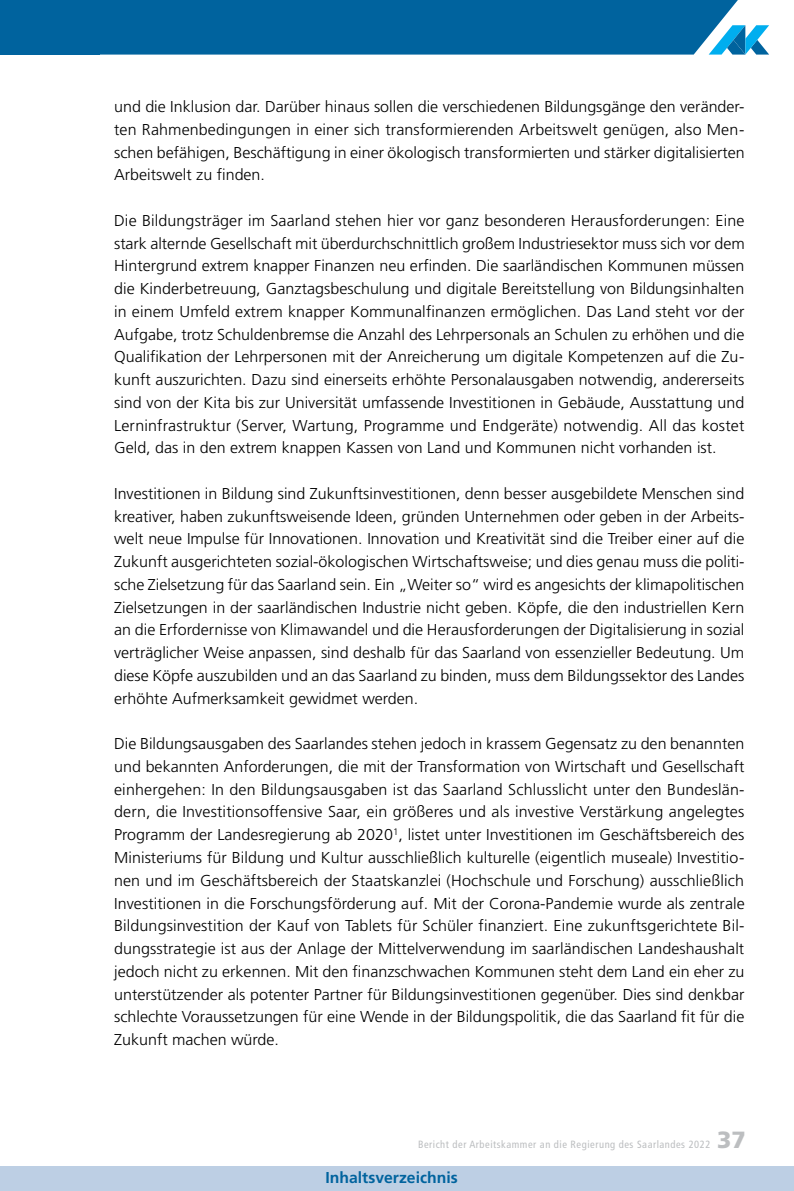
<style>
.page{position:relative;width:794px;height:1191px;background:#fff}
.page>*{position:absolute;margin:0;border:0;box-sizing:border-box;transform-origin:0 0}
.t1{font:900 23.45px "Frutiger";color:#bcbec0}
._04_Grundtext{font:300 15.75px/22.8px "Frutiger";color:#000;text-align:justify}
.t2{font:700 15.75px "Frutiger";color:#00639e}
.t3{font:condensed 10.5px "Frutiger";letter-spacing:.05em;color:#bcbec0}
</style>
<div class="page">
<div style="left:0;top:0;width:99px;height:55px;background:#00639e"></div>
<div style="left:99px;top:0;width:639px;height:55px;background:#00639e"></div>
<svg style="left:708px;top:25px;width:61px;height:30px"></svg>
<div style="left:0;top:1166px;width:794px;height:25px;background:#bdcfe4"></div>
<p class="_04_Grundtext" style="left:114px;top:95px;width:632px">und die Inklusion dar. Darüber hinaus sollen die verschiedenen Bildungsgänge den veränder&shy;ten Rahmenbedingungen in einer sich transformierenden Arbeitswelt genügen, also Men&shy;schen befähigen, Beschäftigung in einer ökologisch transformierten und stärker digitalisierten Arbeitswelt zu finden.</p>
<p class="_04_Grundtext" style="left:114px;top:209px;width:632px">Die Bildungsträger im Saarland stehen hier vor ganz besonderen Herausforderungen: Eine stark alternde Gesellschaft mit überdurchschnittlich großem Industriesektor muss sich vor dem Hintergrund extrem knapper Finanzen neu erfinden. Die saarländischen Kommunen müssen die Kinderbetreuung, Ganztagsbeschulung und digitale Bereitstellung von Bildungsinhalten in einem Umfeld extrem knapper Kommunalfinanzen ermöglichen. Das Land steht vor der Aufgabe, trotz Schuldenbremse die Anzahl des Lehrpersonals an Schulen zu erhöhen und die Qualifikation der Lehrpersonen mit der Anreicherung um digitale Kompetenzen auf die Zu&shy;kunft auszurichten. Dazu sind einerseits erhöhte Personalausgaben notwendig, andererseits sind von der Kita bis zur Universität umfassende Investitionen in Gebäude, Ausstattung und Lerninfrastruktur (Server, Wartung, Programme und Endgeräte) notwendig. All das kostet Geld, das in den extrem knappen Kassen von Land und Kommunen nicht vorhanden ist.</p>
<p class="_04_Grundtext" style="left:114px;top:482px;width:632px">Investitionen in Bildung sind Zukunftsinvestitionen, denn besser ausgebildete Menschen sind kreativer, haben zukunftsweisende Ideen, gründen Unternehmen oder geben in der Arbeits&shy;welt neue Impulse für Innovationen. Innovation und Kreativität sind die Treiber einer auf die Zukunft ausgerichteten sozial-ökologischen Wirtschaftsweise; und dies genau muss die politi&shy;sche Zielsetzung für das Saarland sein. Ein „Weiter so“ wird es angesichts der klimapolitischen Zielsetzungen in der saarländischen Industrie nicht geben. Köpfe, die den industriellen Kern an die Erfordernisse von Klimawandel und die Herausforderungen der Digitalisierung in sozial verträglicher Weise anpassen, sind deshalb für das Saarland von essenzieller Bedeutung. Um diese Köpfe auszubilden und an das Saarland zu binden, muss dem Bildungssektor des Landes erhöhte Aufmerksamkeit gewidmet werden.</p>
<p class="_04_Grundtext" style="left:114px;top:732px;width:632px">Die Bildungsausgaben des Saarlandes stehen jedoch in krassem Gegensatz zu den benannten und bekannten Anforderungen, die mit der Transformation von Wirtschaft und Gesellschaft einhergehen: In den Bildungsausgaben ist das Saarland Schlusslicht unter den Bundeslän&shy;dern, die Investitionsoffensive Saar, ein größeres und als investive Verstärkung angelegtes Programm der Landesregierung ab 2020<sup>1</sup>, listet unter Investitionen im Geschäftsbereich des Ministeriums für Bildung und Kultur ausschließlich kulturelle (eigentlich museale) Investitio&shy;nen und im Geschäftsbereich der Staatskanzlei (Hochschule und Forschung) ausschließlich Investitionen in die Forschungsförderung auf. Mit der Corona-Pandemie wurde als zentrale Bildungsinvestition der Kauf von Tablets für Schüler finanziert. Eine zukunftsgerichtete Bil&shy;dungsstrategie ist aus der Anlage der Mittelverwendung im saarländischen Landeshaushalt jedoch nicht zu erkennen. Mit den finanzschwachen Kommunen steht dem Land ein eher zu unterstützender als potenter Partner für Bildungsinvestitionen gegenüber. Dies sind denkbar schlechte Voraussetzungen für eine Wende in der Bildungspolitik, die das Saarland fit für die Zukunft machen würde.</p>
<p class="t3" style="left:418px;top:1137px;width:294px">Bericht der Arbeitskammer an die Regierung des Saarlandes 2022</p>
<h1 class="t1" style="left:717px;top:1125px;width:30px">37</h1>
<p class="t2" style="left:325px;top:1168px;width:134px">Inhaltsverzeichnis</p>
</div>
